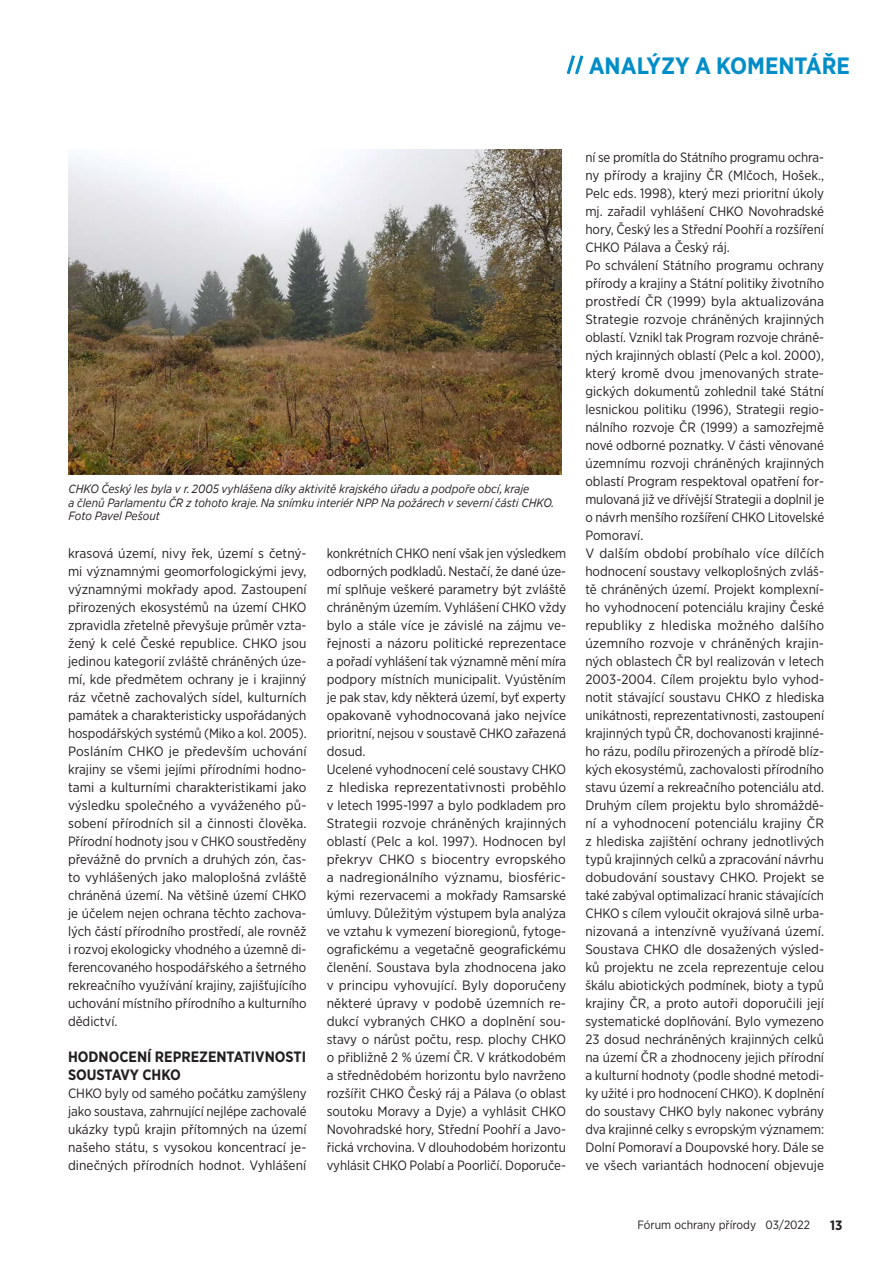
<style>
.page{position:relative;width:893px;height:1263px;background:#fff}
.page>*{position:absolute;margin:0;border:0;box-sizing:border-box;transform-origin:0 0}
.t1{font:700 23.55px "Gotham Narrow";color:#008dc8}
.t2{font:700 15px/18px "Gotham Narrow";color:#231f20}
.t3{font:13.5px/18px "Gotham Narrow";letter-spacing:-.005em;color:#231f20;text-align:justify}
.t4{font:700 13.5px "Gotham Narrow";color:#231f20}
.t5{font:italic 12px/13.5px "Gotham Narrow";color:#231f20}
.t6{font:12px "Gotham Narrow";color:#231f20}
</style>
<div class="page">
<svg style="left:566px;top:55px;width:18px;height:20px"></svg>
<img style="left:68px;top:150px;width:493px;height:325px">
<h1 class="t1" style="left:589px;top:51px;width:263px">ANALÝZY A KOMENTÁŘE</h1>
<p class="t5" style="left:68px;top:482px;width:487px">CHKO Český les byla v r. 2005 vyhlášena díky aktivitě krajského úřadu a podpoře obcí, kraje<br>a členů Parlamentu ČR z tohoto kraje. Na snímku interiér NPP Na požárech v severní části CHKO.<br>Foto Pavel Pešout</p>
<p class="t3" style="left:68px;top:544px;width:240px">krasová území, nivy řek, území s četný&shy;mi významnými geomorfologickými jevy, významnými mokřady apod. Zastoupení přirozených ekosystémů na území CHKO zpravidla zřetelně převyšuje průměr vzta&shy;žený k celé České republice. CHKO jsou jedinou kategorií zvláště chráněných úze&shy;mí, kde předmětem ochrany je i krajinný ráz včetně zachovalých sídel, kulturních památek a charakteristicky uspořádaných hospodářských systémů (Miko a kol. 2005).</p>
<p class="t3" style="left:68px;top:742px;width:240px">Posláním CHKO je především uchování krajiny se všemi jejími přírodními hodno&shy;tami a kulturními charakteristikami jako výsledku společného a vyváženého pů&shy;sobení přírodních sil a činnosti člověka.<br>Přírodní hodnoty jsou v CHKO soustředěny převážně do prvních a druhých zón, čas&shy;to vyhlášených jako maloplošná zvláště chráněná území. Na většině území CHKO je účelem nejen ochrana těchto zachova&shy;lých částí přírodního prostředí, ale rovněž i rozvoj ekologicky vhodného a územně di&shy;ferencovaného hospodářského a šetrného rekreačního využívání krajiny, zajišťujícího uchování místního přírodního a kulturního dědictví.</p>
<p class="t2" style="left:68px;top:1048px;width:240px">HODNOCENÍ REPREZENTATIVNOSTI<br>SOUSTAVY CHKO</p>
<p class="t3" style="left:68px;top:1084px;width:240px">CHKO byly od samého počátku zamýšleny jako soustava, zahrnující nejlépe zachovalé ukázky typů krajin přítomných na území našeho státu, s vysokou koncentrací je&shy;dinečných přírodních hodnot. Vyhlášení</p>
<p class="t3" style="left:327px;top:544px;width:241px">konkrétních CHKO není však jen výsledkem odborných podkladů. Nestačí, že dané úze&shy;mí splňuje veškeré parametry být zvláště chráněným územím. Vyhlášení CHKO vždy bylo a stále více je závislé na zájmu ve&shy;řejnosti a názoru politické reprezentace a pořadí vyhlášení tak významně mění míra podpory místních municipalit. Vyústěním je pak stav, kdy některá území, byť experty opakovaně vyhodnocovaná jako nejvíce prioritní, nejsou v soustavě CHKO zařazená dosud.</p>
<p class="t3" style="left:327px;top:760px;width:241px">Ucelené vyhodnocení celé soustavy CHKO z hlediska reprezentativnosti proběhlo v letech 1995-1997 a bylo podkladem pro Strategii rozvoje chráněných krajinných oblastí (Pelc a kol. 1997). Hodnocen byl překryv CHKO s biocentry evropského a nadregionálního významu, biosféric&shy;kými rezervacemi a mokřady Ramsarské úmluvy. Důležitým výstupem byla analýza ve vztahu k vymezení bioregionů, fytoge&shy;ografickému a vegetačně geografickému členění. Soustava byla zhodnocena jako v principu vyhovující. Byly doporučeny některé úpravy v podobě územních re&shy;dukcí vybraných CHKO a doplnění sou&shy;stavy o nárůst počtu, resp. plochy CHKO o přibližně 2 % území ČR. V krátkodobém a střednědobém horizontu bylo navrženo rozšířit CHKO Český ráj a Pálava (o oblast soutoku Moravy a Dyje) a vyhlásit CHKO Novohradské hory, Střední Poohří a Javo&shy;řická vrchovina. V dlouhodobém horizontu vyhlásit CHKO Polabí a Poorličí. Doporuče-</p>
<p class="t3" style="left:585px;top:148px;width:240px">ní se promítla do Státního programu ochra&shy;ny přírody a krajiny ČR (Mlčoch, Hošek., Pelc eds. 1998), který mezi prioritní úkoly mj. zařadil vyhlášení CHKO Novohradské hory, Český les a Střední Poohří a rozšíření CHKO Pálava a Český ráj.</p>
<p class="t3" style="left:585px;top:256px;width:240px">Po schválení Státního programu ochrany přírody a krajiny a Státní politiky životního prostředí ČR (1999) byla aktualizována Strategie rozvoje chráněných krajinných oblastí. Vznikl tak Program rozvoje chráně&shy;ných krajinných oblastí (Pelc a kol. 2000), který kromě dvou jmenovaných strate&shy;gických dokumentů zohlednil také Státní lesnickou politiku (1996), Strategii regio&shy;nálního rozvoje ČR (1999) a samozřejmě nové odborné poznatky. V části věnované územnímu rozvoji chráněných krajinných oblastí Program respektoval opatření for&shy;mulovaná již ve dřívější Strategii a doplnil je o návrh menšího rozšíření CHKO Litovelské Pomoraví.</p>
<p class="t3" style="left:585px;top:544px;width:240px">V dalším období probíhalo více dílčích hodnocení soustavy velkoplošných zvláš&shy;tě chráněných území. Projekt komplexní&shy;ho vyhodnocení potenciálu krajiny České republiky z hlediska možného dalšího územního rozvoje v chráněných krajin&shy;ných oblastech ČR byl realizován v letech 2003-2004. Cílem projektu bylo vyhod&shy;notit stávající soustavu CHKO z hlediska unikátnosti, reprezentativnosti, zastoupení krajinných typů ČR, dochovanosti krajinné&shy;ho rázu, podílu přirozených a přírodě blíz&shy;kých ekosystémů, zachovalosti přírodního stavu území a rekreačního potenciálu atd.<br>Druhým cílem projektu bylo shromáždě&shy;ní a vyhodnocení potenciálu krajiny ČR z hlediska zajištění ochrany jednotlivých typů krajinných celků a zpracování návrhu dobudování soustavy CHKO. Projekt se také zabýval optimalizací hranic stávajících CHKO s cílem vyloučit okrajová silně urba&shy;nizovaná a intenzívně využívaná území.<br>Soustava CHKO dle dosažených výsled&shy;ků projektu ne zcela reprezentuje celou škálu abiotických podmínek, bioty a typů krajiny ČR, a proto autoři doporučili její systematické doplňování. Bylo vymezeno 23 dosud nechráněných krajinných celků na území ČR a zhodnoceny jejich přírodní a kulturní hodnoty (podle shodné metodi&shy;ky užité i pro hodnocení CHKO). K doplnění do soustavy CHKO byly nakonec vybrány dva krajinné celky s evropským významem:<br>Dolní Pomoraví a Doupovské hory. Dále se ve všech variantách hodnocení objevuje</p>
<p class="t6" style="left:637px;top:1217px;width:174px">Fórum ochrany přírody 03/2022</p>
<p class="t4" style="left:830px;top:1216px;width:14px">13</p>
</div>
